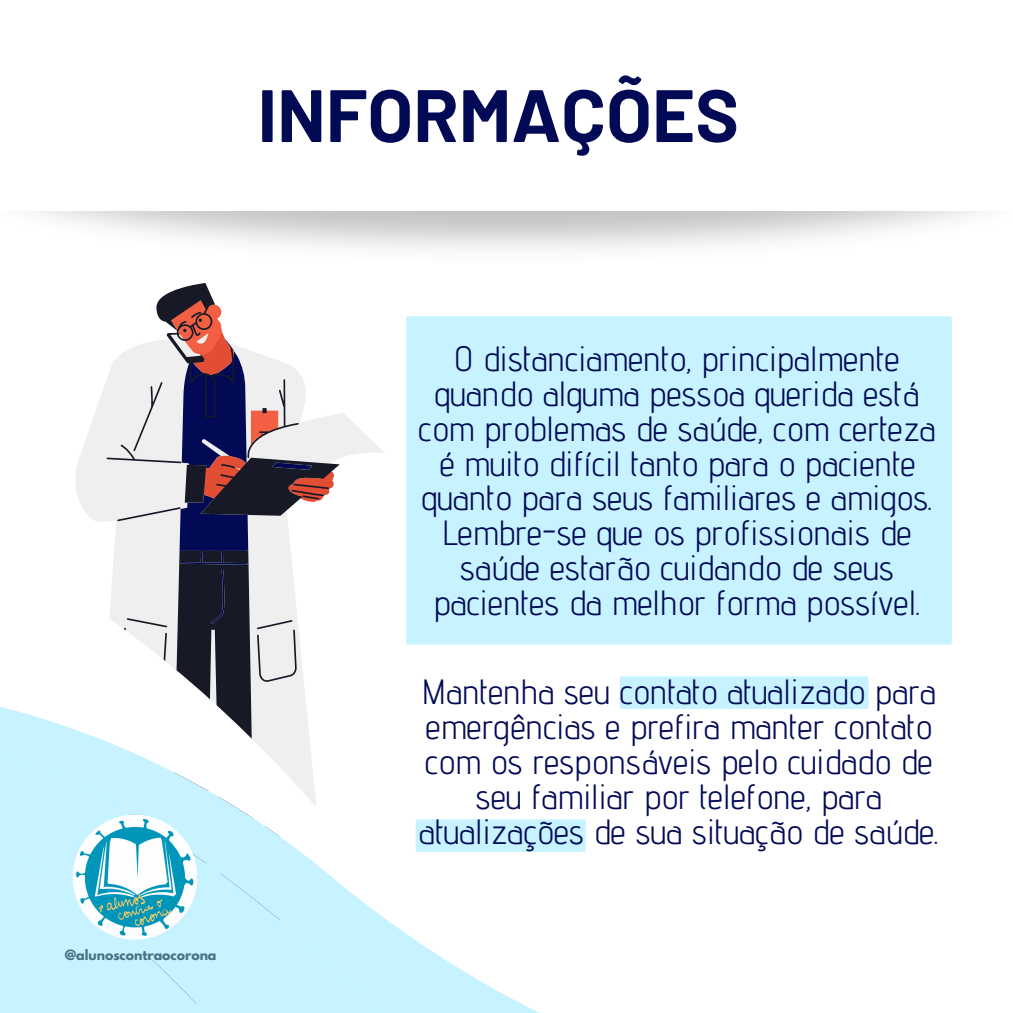
<style>
.page{position:relative;width:1013px;height:1013px;background:#fff}
.page>*{position:absolute;margin:0;border:0;box-sizing:border-box;transform-origin:0 0}
.t1{font:700 74px "Barlow";color:#020a56}
.t2{font:35px/34.9px "Advent Pro";color:#020a56;text-align:center}
.t3{font:700 12.62px "League Spartan";color:#467384}
</style>
<div class="page">
<svg style="left:75px;top:380px;width:308px;height:142px"></svg>
<svg style="left:107px;top:283px;width:233px;height:243px"></svg>
<div style="left:406px;top:316px;width:545px;height:328px;background:#c6f3ff;border-radius:2px"></div>
<div style="left:619px;top:676px;width:249px;height:33px;background:#c6f3ff;border-radius:2px"></div>
<svg style="left:111px;top:526px;width:185px;height:75px;fill:#efefef"></svg>
<svg style="left:110px;top:601px;width:598px;height:76px"></svg>
<svg style="left:110px;top:655px;width:563px;height:54px"></svg>
<svg style="left:354px;top:819px;width:232px;height:193px"></svg>
<img style="left:0;top:670px;width:354px;height:342px">
<h1 class="t1" style="left:258px;top:68px;width:483px">INFORMAÇÕES</h1>
<p class="t3" style="left:65px;top:948px;width:153px">@alunoscontraocorona</p>
<p class="t2" style="left:418px;top:340px;width:519px">O distanciamento, principalmente quando alguma pessoa querida está com problemas de saúde, com certeza é muito difícil tanto para o paciente quanto para seus familiares e amigos.<br>Lembre-se que os profissionais de saúde estarão cuidando de seus pacientes da melhor forma possível.</p>
<p class="t2" style="left:419px;top:674px;width:521px">Mantenha seu contato atualizado para emergências e prefira manter contato com os responsáveis pelo cuidado de seu familiar por telefone, para atualizações de sua situação de saúde.</p>
</div>
